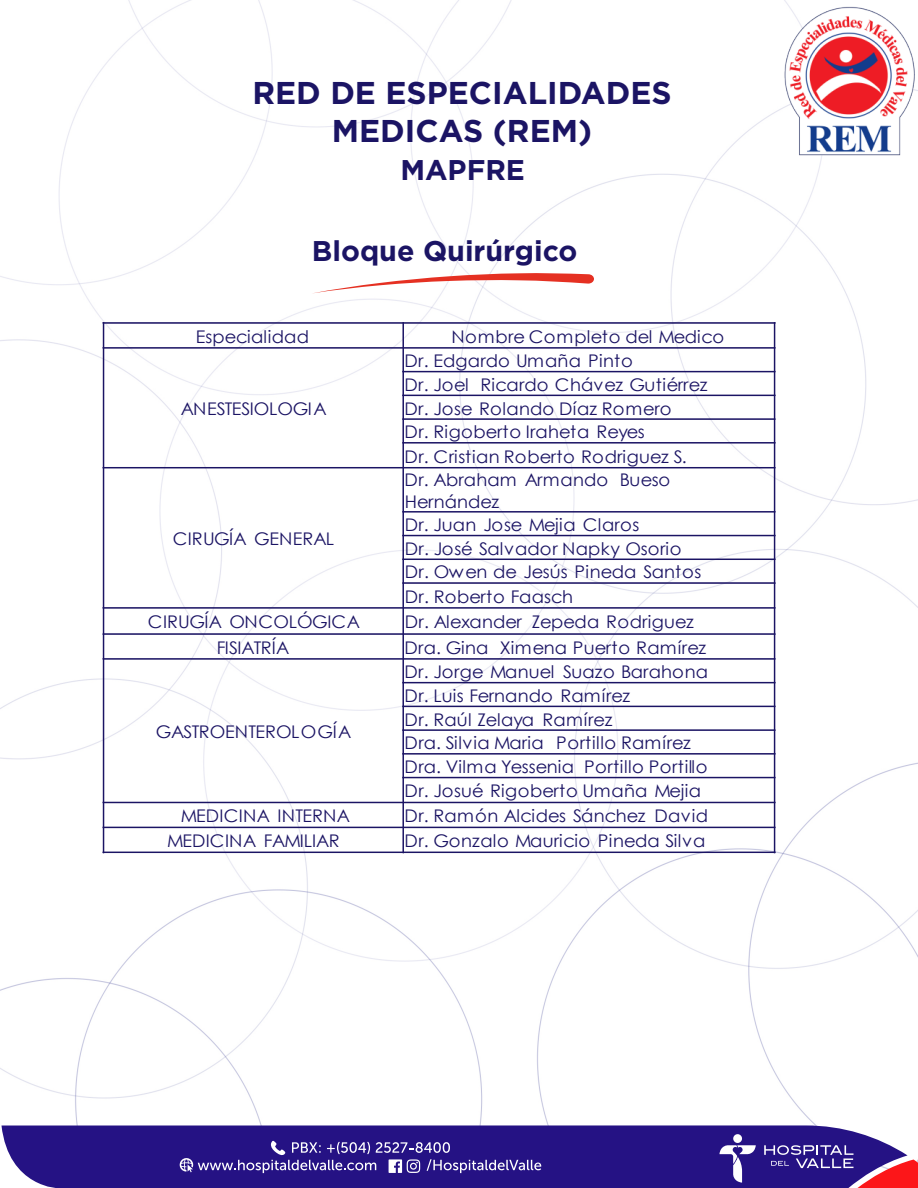
<style>
.page{position:relative;width:918px;height:1188px;background:#fff}
.page>*{position:absolute;margin:0;border:0;box-sizing:border-box;transform-origin:0 0}
.t1{font:700 31.5px/37.8px "Gotham";color:#1b1464;text-align:center}
.t2{font:700 28.5px "Gotham";color:#1b1464}
.t3{font:17.4px/23.9px "Century Gothic";letter-spacing:.005em;color:#1b1464}
.t4{font:17.4px "Century Gothic";letter-spacing:-.02em;color:#1b1464}
</style>
<div class="page">
<img style="left:0;top:0;width:918px;height:1129px">
<hr style="left:402px;top:322px;width:2px;height:531px;background:#1b1464">
<hr style="left:103px;top:347px;width:672px;height:2px;background:#1b1464">
<hr style="left:402px;top:371px;width:374px;height:1px;background:#1b1464">
<hr style="left:402px;top:395px;width:374px;height:1px;background:#1b1464">
<hr style="left:402px;top:418px;width:374px;height:2px;background:#1b1464">
<hr style="left:402px;top:442px;width:374px;height:2px;background:#1b1464">
<hr style="left:103px;top:467px;width:672px;height:1px;background:#1b1464">
<hr style="left:402px;top:511px;width:374px;height:2px;background:#1b1464">
<hr style="left:402px;top:535px;width:374px;height:1px;background:#1b1464">
<hr style="left:402px;top:559px;width:374px;height:1px;background:#1b1464">
<hr style="left:402px;top:582px;width:374px;height:2px;background:#1b1464">
<hr style="left:103px;top:607px;width:672px;height:2px;background:#1b1464">
<hr style="left:103px;top:633px;width:672px;height:2px;background:#1b1464">
<hr style="left:103px;top:658px;width:672px;height:2px;background:#1b1464">
<hr style="left:402px;top:682px;width:374px;height:1px;background:#1b1464">
<hr style="left:402px;top:706px;width:374px;height:1px;background:#1b1464">
<hr style="left:402px;top:729px;width:374px;height:2px;background:#1b1464">
<hr style="left:402px;top:753px;width:374px;height:2px;background:#1b1464">
<hr style="left:402px;top:777px;width:374px;height:1px;background:#1b1464">
<hr style="left:103px;top:802px;width:672px;height:1px;background:#1b1464">
<hr style="left:103px;top:827px;width:672px;height:1px;background:#1b1464">
<hr style="left:103px;top:322px;width:1px;height:531px;background:#1b1464">
<hr style="left:774px;top:322px;width:1px;height:531px;background:#1b1464">
<hr style="left:103px;top:322px;width:672px;height:2px;background:#1b1464">
<hr style="left:103px;top:852px;width:672px;height:1px;background:#1b1464">
<svg style="left:312px;top:273px;width:282px;height:20px"></svg>
<svg style="left:2px;top:1125px;width:906px;height:63px;background:#311f8b"></svg>
<svg style="left:764px;top:1145px;width:154px;height:43px;background:#6a3987"></svg>
<svg style="left:719px;top:1145px;width:37px;height:38px"></svg>
<div style="left:733px;top:1134px;width:9px;height:9px;background:#fff;border-radius:50%"></div>
<svg style="left:180px;top:1141px;width:361px;height:32px;background:#483898"></svg>
<img style="left:782px;top:6px;width:134px;height:152px">
<h1 class="t1" style="left:252px;top:74px;width:421px">RED DE ESPECIALIDADES<br>MEDICAS (REM)</h1>
<h2 class="t2" style="left:400px;top:151px;width:126px">MAPFRE</h2>
<h2 class="t2" style="left:312px;top:232px;width:267px">Bloque Quirúrgico</h2>
<p class="t3" style="left:196px;top:324px;width:115px">Especialidad</p>
<p class="t3" style="left:451px;top:324px;width:274px">Nombre Completo del Medico</p>
<p class="t4" style="left:181px;top:397px;width:147px">ANESTESIOLOGIA</p>
<p class="t3" style="left:173px;top:527px;width:163px">CIRUGÍA GENERAL</p>
<p class="t3" style="left:404px;top:349px;width:305px">Dr. Edgardo Umaña Pinto<br>Dr. Joel Ricardo Chávez Gutiérrez<br>Dr. Jose Rolando Díaz Romero<br>Dr. Rigoberto Iraheta Reyes<br>Dr. Cristian Roberto Rodriguez S.</p>
<p class="t3" style="left:405px;top:469px;width:267px;line-height:21.5px">Dr. Abraham Armando Bueso<br>Hernández</p>
<p class="t3" style="left:405px;top:512px;width:298px">Dr. Juan Jose Mejia Claros<br>Dr. José Salvador Napky Osorio<br>Dr. Owen de Jesús Pineda Santos<br>Dr. Roberto Faasch</p>
<p class="t3" style="left:148px;top:610px;width:214px">CIRUGÍA ONCOLÓGICA</p>
<p class="t3" style="left:405px;top:610px;width:290px">Dr. Alexander Zepeda Rodriguez</p>
<p class="t3" style="left:217px;top:635px;width:74px">FISIATRÍA</p>
<p class="t3" style="left:404px;top:635px;width:303px">Dra. Gina Ximena Puerto Ramírez</p>
<p class="t3" style="left:156px;top:720px;width:197px">GASTROENTEROLOGÍA</p>
<p class="t3" style="left:404px;top:660px;width:305px">Dr. Jorge Manuel Suazo Barahona<br>Dr. Luis Fernando Ramírez<br>Dr. Raúl Zelaya Ramírez<br>Dra. Silvia Maria Portillo Ramírez<br>Dra. Vilma Yessenia Portillo Portillo<br>Dr. Josué Rigoberto Umaña Mejia</p>
<p class="t3" style="left:181px;top:804px;width:171px">MEDICINA INTERNA</p>
<p class="t3" style="left:405px;top:804px;width:305px">Dr. Ramón Alcides Sánchez David</p>
<p class="t3" style="left:167px;top:829px;width:174px">MEDICINA FAMILIAR</p>
<p class="t3" style="left:405px;top:829px;width:302px">Dr. Gonzalo Mauricio Pineda Silva</p>
</div>
